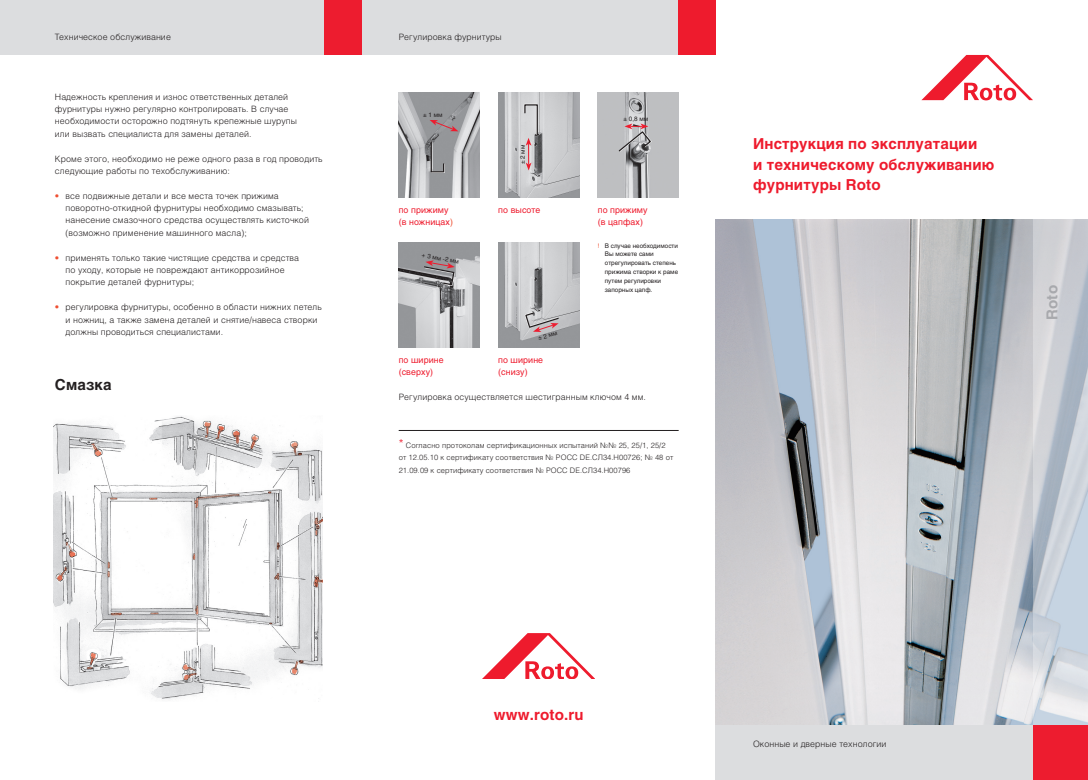
<style>
.page{position:relative;width:1088px;height:780px;background:#fff}
.page>*{position:absolute;margin:0;border:0;box-sizing:border-box;transform-origin:0 0}
.t1{font:700 15px/20.6px "Helios";letter-spacing:.01em;color:#ee1b2d}
.t2{font:700 15px "Helios";letter-spacing:.01em;color:#231f20}
.t3{font:700 15px "Helios";color:#a8a9ad}
.t4{font:300 8.75px/12.4px "Helios";letter-spacing:.01em;color:#231f20}
.t5{font:8.75px/12.4px "Helios";letter-spacing:.01em;color:#ee1b2d}
.t6{font:300 7.5px/12.4px "Helios";letter-spacing:.01em;color:#231f20}
.t7{font:6.25px/8.8px "Helios";color:#231f20}
.s1{color:#ef5032}
.s2{font-size:12.5px;color:#ee1b2d}
</style>
<div class="page">
<img style="left:716px;top:219px;width:317px;height:506px">
<svg style="left:1033px;top:219px;width:55px;height:506px;background:#c8ced7"></svg>
<div style="left:716px;top:725px;width:372px;height:55px;background:#dcdddf"></div>
<div style="left:1033px;top:725px;width:55px;height:55px;background:#ed1c2f"></div>
<svg style="left:921px;top:55px;width:112px;height:45px"></svg>
<div style="left:0;top:0;width:716px;height:55px;background:#dcdddf"></div>
<div style="left:679px;top:0;width:37px;height:55px;background:#ee1b2d"></div>
<div style="left:324px;top:0;width:37px;height:55px;background:#ed1c2f"></div>
<img style="left:399px;top:93px;width:81px;height:105px">
<svg style="left:430px;top:120px;width:28px;height:11px"></svg>
<svg style="left:430px;top:141px;width:15px;height:32px"></svg>
<img style="left:498px;top:93px;width:81px;height:105px">
<svg style="left:523px;top:103px;width:15px;height:67px"></svg>
<img style="left:598px;top:93px;width:81px;height:105px">
<svg style="left:617px;top:123px;width:36px;height:30px"></svg>
<img style="left:399px;top:243px;width:81px;height:105px">
<svg style="left:423px;top:260px;width:33px;height:27px"></svg>
<img style="left:498px;top:243px;width:81px;height:105px">
<svg style="left:524px;top:311px;width:36px;height:21px"></svg>
<img style="left:53px;top:416px;width:269px;height:283px">
<svg style="left:483px;top:633px;width:111px;height:46px"></svg>
<hr style="left:399px;top:430px;width:280px;height:1px;background:#231f20">
<p class="t4" style="left:55px;top:30px;width:117px">Техническое обслуживание</p>
<p class="t4" style="left:55px;top:90px;width:243px">Надежность крепления и износ ответственных деталей фурнитуры нужно регулярно контролировать. В случае необходимости осторожно подтянуть крепежные шурупы или вызвать специалиста для замены деталей.</p>
<p class="t4" style="left:55px;top:152px;width:269px">Кроме этого, необходимо не реже одного раза в год проводить следующие работы по техобслуживанию:</p>
<p class="t4" style="left:66px;top:189px;width:245px;text-indent:-11px"><span class="s1">•</span> все подвижные детали и все места точек прижима поворотно-откидной фурнитуры необходимо смазывать; нанесение смазочного средства осуществлять кисточкой (возможно применение машинного масла);</p>
<p class="t4" style="left:66px;top:251px;width:235px;text-indent:-11px"><span class="s1">•</span> применять только такие чистящие средства и средства по уходу, которые не повреждают антикоррозийное покрытие деталей фурнитуры;</p>
<p class="t4" style="left:66px;top:301px;width:258px;text-indent:-11px"><span class="s1">•</span> регулировка фурнитуры, особенно в области нижних петель и ножниц, а также замена деталей и снятие/навеса створки должны проводиться специалистами.</p>
<h1 class="t2" style="left:55px;top:375px;width:58px">Смазка</h1>
<p class="t4" style="left:399px;top:30px;width:105px">Регулировка фурнитуры</p>
<p class="t7" style="left:423px;top:110px;width:21px">± 1 мм</p>
<p class="t7" style="left:518px;top:164px;width:21px;rotate:-90deg">± 2 мм</p>
<p class="t7" style="left:623px;top:114px;width:26px">± 0,8 мм</p>
<p class="t5" style="left:399px;top:203px;width:56px">по прижиму (в ножницах<span class="s1">)</span></p>
<p class="t5" style="left:498px;top:203px;width:44px">по высоте</p>
<p class="t5" style="left:598px;top:203px;width:51px">по прижиму (в цапфах)</p>
<p class="t7" style="left:423px;top:250px;width:39px;rotate:10deg">+ 3 мм -2 мм</p>
<p class="t7" style="left:537px;top:333px;width:21px;rotate:-16deg">± 2 мм</p>
<p class="t5" style="left:399px;top:353px;width:46px">по ширине (сверху)</p>
<p class="t5" style="left:498px;top:353px;width:46px">по ширине (снизу)</p>
<p class="t7" style="left:605px;top:241px;width:75px;text-indent:-7px"><span class="s1">!</span> В случае необходимости<br>Вы можете сами отрегулировать степень прижима створки к раме путем регулировки запорных цапф.</p>
<p class="t4" style="left:399px;top:390px;width:249px">Регулировка осуществляется шестигранным ключом 4 мм.</p>
<p class="t6" style="left:399px;top:439px;width:276px"><span class="s2">*</span> Согласно протоколам сертификационных испытаний №№ 25, 25/1, 25/2 от 12.05.10 к сертификату соответствия № РОСС DE.СЛ34.Н00726; № 48 от<br>21.09.09 к сертификату соответствия № РОСС DE.СЛ34.Н00796</p>
<h1 class="t1" style="left:753px;top:133px;width:243px">Инструкция по эксплуатации<br>и техническому обслуживанию фурнитуры Roto</h1>
<h1 class="t3" style="left:1043px;top:320px;width:37px;rotate:-90deg">Roto</h1>
<h1 class="t1" style="left:494px;top:704px;width:91px">www.roto.ru</h1>
<p class="t4" style="left:753px;top:737px;width:135px">Оконные и дверные технологии</p>
</div>
